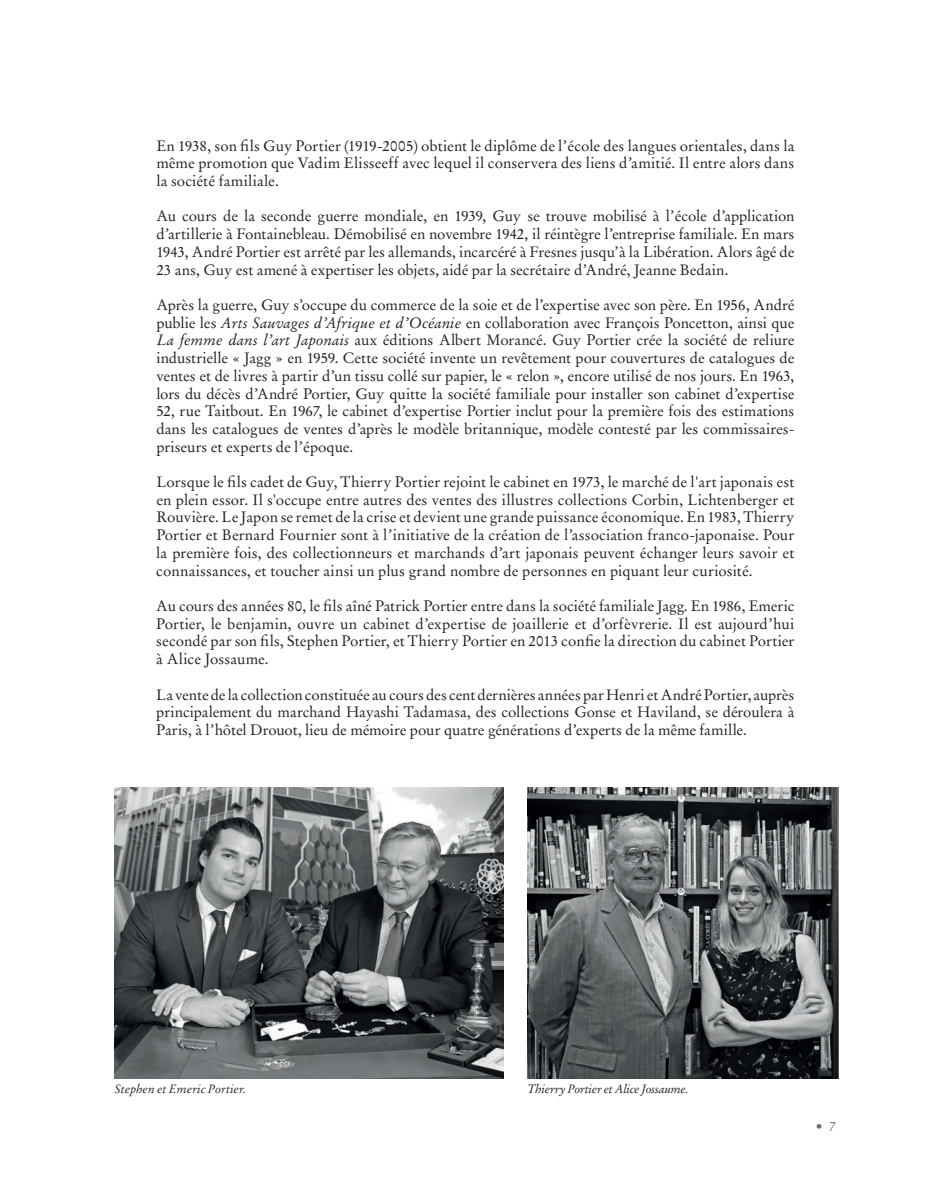
<style>
.page{position:relative;width:936px;height:1191px;background:#fff}
.page>*{position:absolute;margin:0;border:0;box-sizing:border-box;transform-origin:0 0}
.t1{font:15px/17.7px "Stempel Garamond LT Std";letter-spacing:.005em;color:#231f20;text-align:justify}
.t2{font:13.5px "Stempel Garamond LT Std";color:#6c6d70}
.t3{font:italic 12px "Stempel Garamond LT Std";letter-spacing:-.01em;color:#231f20}
.s1{font-style:italic}
</style>
<div class="page">
<img style="left:115px;top:788px;width:389px;height:291px">
<img style="left:527px;top:788px;width:311px;height:291px">
<p class="t1" style="left:156px;top:137px;width:639px">En 1938, son fils Guy Portier (1919-2005) obtient le diplôme de l’école des langues orientales, dans la même promotion que Vadim Elisseeff avec lequel il conservera des liens d’amitié. Il entre alors dans la société familiale.</p>
<p class="t1" style="left:156px;top:207px;width:639px">Au cours de la seconde guerre mondiale, en 1939, Guy se trouve mobilisé à l’école d’application d’artillerie à Fontainebleau. Démobilisé en novembre 1942, il réintègre l’entreprise familiale. En mars 1943, André Portier est arrêté par les allemands, incarcéré à Fresnes jusqu’à la Libération. Alors âgé de 23 ans, Guy est amené à expertiser les objets, aidé par la secrétaire d’André, Jeanne Bedain.</p>
<p class="t1" style="left:156px;top:296px;width:639px">Après la guerre, Guy s’occupe du commerce de la soie et de l’expertise avec son père. En 1956, André publie les <span class="s1">Arts Sauvages d’Afrique et d’Océanie</span> en collaboration avec François Poncetton, ainsi que <span class="s1">La femme dans l’art Japonais</span> aux éditions Albert Morancé. Guy Portier crée la société de reliure industrielle « Jagg » en 1959. Cette société invente un revêtement pour couvertures de catalogues de ventes et de livres à partir d’un tissu collé sur papier, le « relon », encore utilisé de nos jours. En 1963, lors du décès d’André Portier, Guy quitte la société familiale pour installer son cabinet d’expertise 52, rue Taitbout. En 1967, le cabinet d’expertise Portier inclut pour la première fois des estimations dans les catalogues de ventes d’après le modèle britannique, modèle contesté par les commissaires&shy;priseurs et experts de l’époque.</p>
<p class="t1" style="left:156px;top:473px;width:639px">Lorsque le fils cadet de Guy, Thierry Portier rejoint le cabinet en 1973, le marché de l'art japonais est en plein essor. Il s'occupe entre autres des ventes des illustres collections Corbin, Lichtenberger et Rouvière. Le Japon se remet de la crise et devient une grande puissance économique. En 1983, Thierry Portier et Bernard Fournier sont à l’initiative de la création de l’association franco-japonaise. Pour la première fois, des collectionneurs et marchands d’art japonais peuvent échanger leurs savoir et connaissances, et toucher ainsi un plus grand nombre de personnes en piquant leur curiosité.</p>
<p class="t1" style="left:156px;top:597px;width:639px">Au cours des années 80, le fils aîné Patrick Portier entre dans la société familiale Jagg. En 1986, Emeric Portier, le benjamin, ouvre un cabinet d’expertise de joaillerie et d’orfèvrerie. Il est aujourd’hui secondé par son fils, Stephen Portier, et Thierry Portier en 2013 confie la direction du cabinet Portier à Alice Jossaume.</p>
<p class="t1" style="left:156px;top:685px;width:639px">La vente de la collection constituée au cours des cent dernières années par Henri et André Portier, auprès principalement du marchand Hayashi Tadamasa, des collections Gonse et Haviland, se déroulera à Paris, à l’hôtel Drouot, lieu de mémoire pour quatre générations d’experts de la même famille.</p>
<p class="t3" style="left:115px;top:1081px;width:133px">Stephen et Emeric Portier.</p>
<p class="t3" style="left:527px;top:1081px;width:163px">Thierry Portier et Alice Jossaume.</p>
<p class="t2" style="left:815px;top:1118px;width:22px">• 7</p>
</div>
